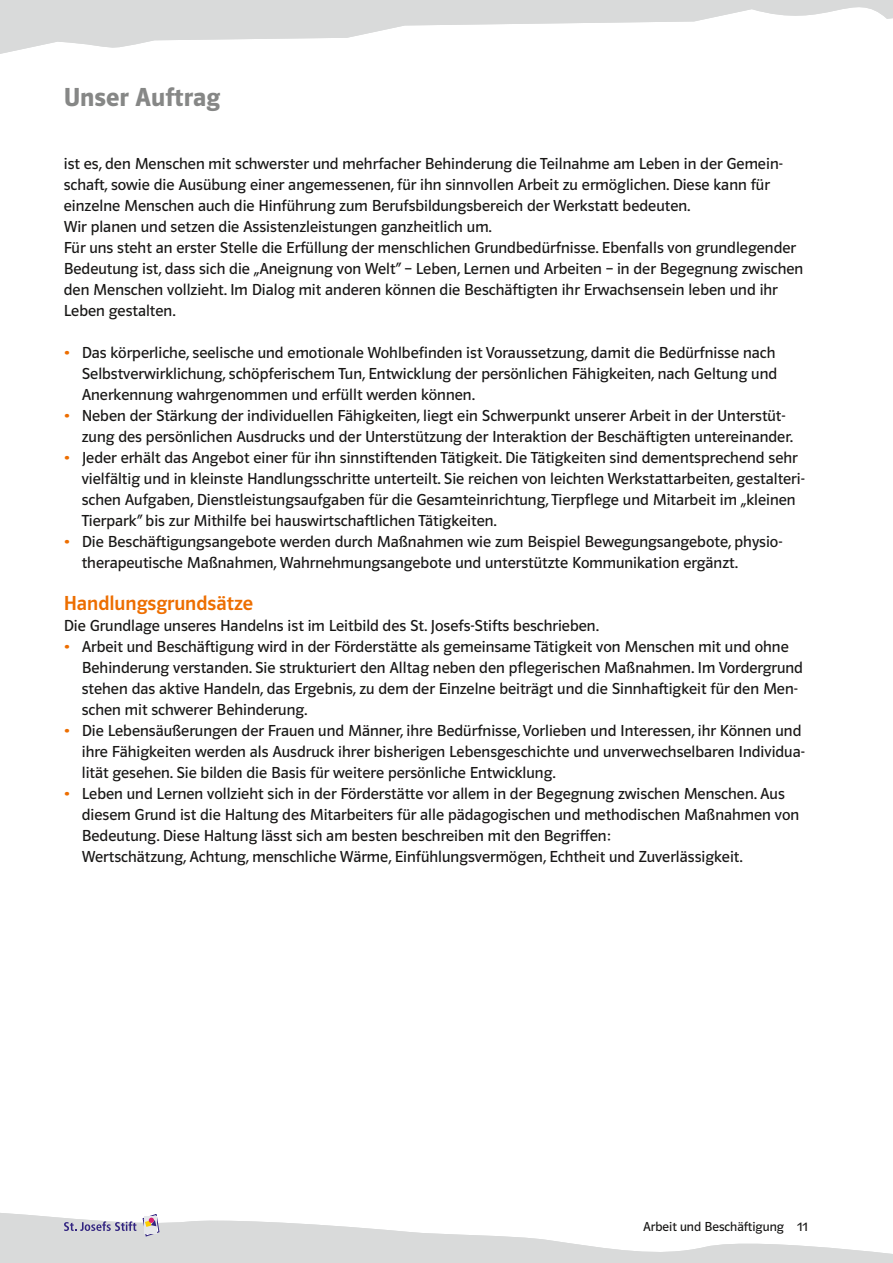
<style>
.page{position:relative;width:893px;height:1263px;background:#fff}
.page>*{position:absolute;margin:0;border:0;box-sizing:border-box;transform-origin:0 0}
.t1{font:27px "Polo 11 K Hfett";color:#868786}
.t2{font:21px "Polo 11 K Krftg";color:#ed6e00}
.t3{font:16.5px/21px "Polo 11 K Buch";color:#181716}
.t4{font:13.5px "Polo 11 K Buch";color:#181716}
.s1{color:#ed6e00}
</style>
<div class="page">
<svg style="left:0;top:0;width:893px;height:54px;fill:#d9dada"></svg>
<svg style="left:0;top:1213px;width:893px;height:50px;fill:#d9dada"></svg>
<svg style="left:64px;top:1221px;width:72px;height:10px"></svg>
<svg style="left:143px;top:1214px;width:16px;height:22px"></svg>
<svg style="left:0;top:0;width:12px;height:1px"></svg>
<h1 class="t1" style="left:64px;top:83px;width:158px">Unser Auftrag</h1>
<p class="t3" style="left:64px;top:153px;width:741px">ist es, den Menschen mit schwerster und mehrfacher Behinderung die Teilnahme am Leben in der Gemein&shy;schaft, sowie die Ausübung einer angemessenen, für ihn sinnvollen Arbeit zu ermöglichen. Diese kann für einzelne Menschen auch die Hinführung zum Berufsbildungsbereich der Werkstatt bedeuten.<br>Wir planen und setzen die Assistenzleistungen ganzheitlich um.<br>Für uns steht an erster Stelle die Erfüllung der menschlichen Grundbedürfnisse. Ebenfalls von grundlegender Bedeutung ist, dass sich die „Aneignung von Welt“ – Leben, Lernen und Arbeiten – in der Begegnung zwischen den Menschen vollzieht. Im Dialog mit anderen können die Beschäftigten ihr Erwachsensein leben und ihr Leben gestalten.</p>
<p class="t3" style="left:82px;top:342px;width:697px;text-align:justify;text-indent:-18px"><span class="s1">•</span> Das körperliche, seelische und emotionale Wohlbefinden ist Voraussetzung, damit die Bedürfnisse nach Selbstverwirklichung, schöpferischem Tun, Entwicklung der persönlichen Fähigkeiten, nach Geltung und Anerkennung wahrgenommen und erfüllt werden können.</p>
<p class="t3" style="left:82px;top:405px;width:713px;text-indent:-18px"><span class="s1">•</span> Neben der Stärkung der individuellen Fähigkeiten, liegt ein Schwerpunkt unserer Arbeit in der Unterstüt&shy;zung des persönlichen Ausdrucks und der Unterstützung der Interaktion der Beschäftigten untereinander.</p>
<p class="t3" style="left:82px;top:447px;width:724px;text-indent:-18px"><span class="s1">•</span> Jeder erhält das Angebot einer für ihn sinnstiftenden Tätigkeit. Die Tätigkeiten sind dementsprechend sehr vielfältig und in kleinste Handlungsschritte unterteilt. Sie reichen von leichten Werkstattarbeiten, gestalteri&shy;schen Aufgaben, Dienstleistungsaufgaben für die Gesamteinrichtung, Tierpflege und Mitarbeit im „kleinen Tierpark“ bis zur Mithilfe bei hauswirtschaftlichen Tätigkeiten.</p>
<p class="t3" style="left:82px;top:531px;width:701px;text-indent:-18px"><span class="s1">•</span> Die Beschäftigungsangebote werden durch Maßnahmen wie zum Beispiel Bewegungsangebote, physio&shy;therapeutische Maßnahmen, Wahrnehmungsangebote und unterstützte Kommunikation ergänzt.</p>
<p class="t2" style="left:64px;top:592px;width:191px">Handlungsgrundsätze</p>
<p class="t3" style="left:64px;top:615px;width:537px">Die Grundlage unseres Handelns ist im Leitbild des St. Josefs-Stifts beschrieben.</p>
<p class="t3" style="left:82px;top:636px;width:723px;text-indent:-18px"><span class="s1">•</span> Arbeit und Beschäftigung wird in der Förderstätte als gemeinsame Tätigkeit von Menschen mit und ohne Behinderung verstanden. Sie strukturiert den Alltag neben den pflegerischen Maßnahmen. Im Vordergrund stehen das aktive Handeln, das Ergebnis, zu dem der Einzelne beiträgt und die Sinnhaftigkeit für den Men&shy;schen mit schwerer Behinderung.</p>
<p class="t3" style="left:82px;top:720px;width:724px;text-indent:-18px"><span class="s1">•</span> Die Lebensäußerungen der Frauen und Männer, ihre Bedürfnisse, Vorlieben und Interessen, ihr Können und ihre Fähigkeiten werden als Ausdruck ihrer bisherigen Lebensgeschichte und unverwechselbaren Individua&shy;lität gesehen. Sie bilden die Basis für weitere persönliche Entwicklung.</p>
<p class="t3" style="left:82px;top:783px;width:719px;text-indent:-18px"><span class="s1">•</span> Leben und Lernen vollzieht sich in der Förderstätte vor allem in der Begegnung zwischen Menschen. Aus diesem Grund ist die Haltung des Mitarbeiters für alle pädagogischen und methodischen Maßnahmen von Bedeutung. Diese Haltung lässt sich am besten beschreiben mit den Begriffen:<br>Wertschätzung, Achtung, menschliche Wärme, Einfühlungsvermögen, Echtheit und Zuverlässigkeit.</p>
<p class="t4" style="left:643px;top:1219px;width:166px">Arbeit und Beschäftigung 11</p>
</div>
